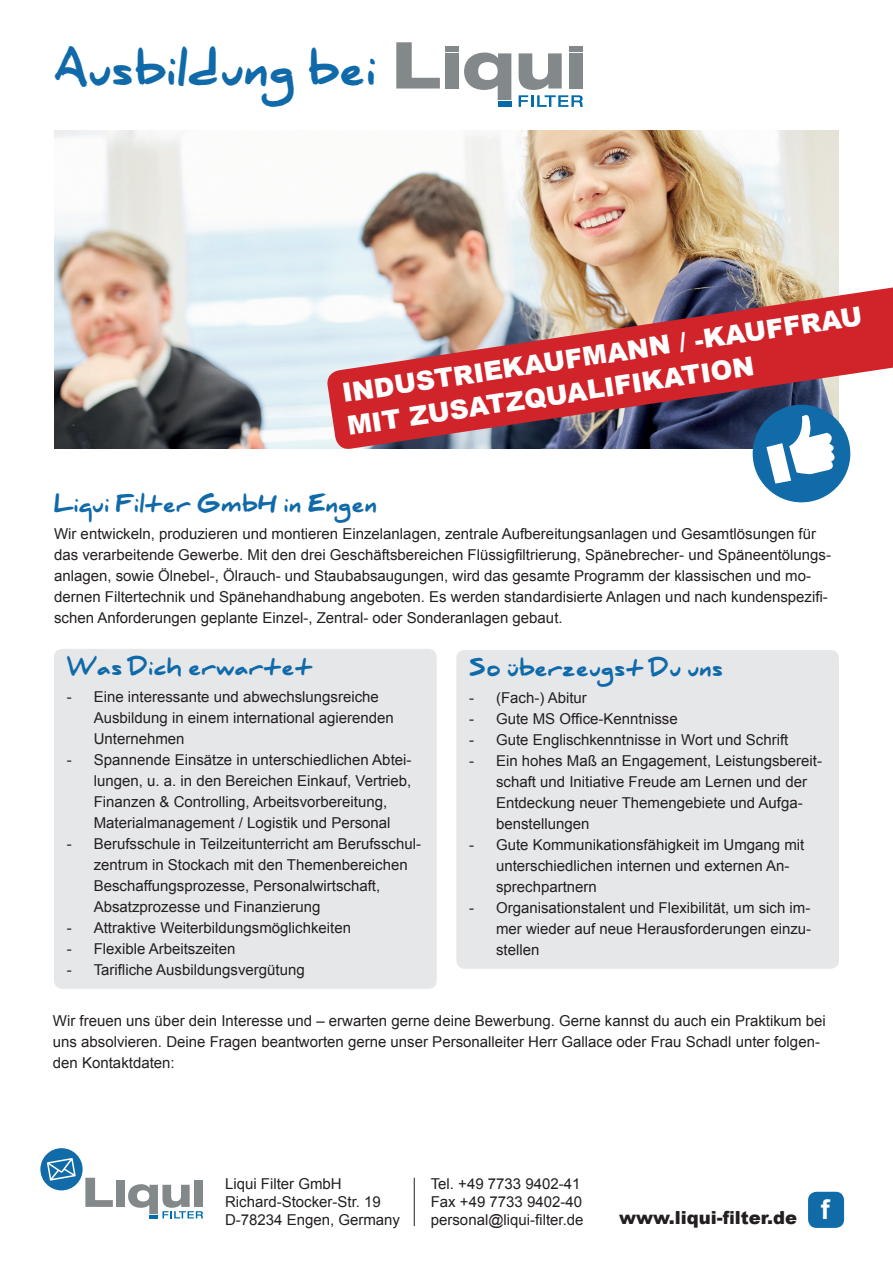
<style>
.page{position:relative;width:893px;height:1263px;background:#fff}
.page>*{position:absolute;margin:0;border:0;box-sizing:border-box;transform-origin:0 0}
.t1{font:900 42px "Daniel";color:#106aa9}
.t2{font:700 27px "Arial";color:#fff}
.t3{font:900 26.25px/33.8px "Arial";color:#fff}
.t4{font:900 21px "Daniel";color:#106aa9}
.t5{font:900 18px "Arial";color:#231f20}
.t6{font:15px/21px "Arial";color:#231f20}
</style>
<div class="page">
<img style="left:54px;top:130px;width:785px;height:319px">
<svg style="left:396px;top:42px;width:44px;height:46px"></svg>
<div style="left:445px;top:53px;width:13px;height:35px;background:#83888a"></div>
<svg style="left:464px;top:53px;width:47px;height:47px"></svg>
<svg style="left:519px;top:53px;width:64px;height:54px"></svg>
<div style="left:445px;top:47px;width:13px;height:5px;background:#83888a"></div>
<div style="left:498px;top:102px;width:13px;height:5px;background:#006ca9"></div>
<div style="left:569px;top:47px;width:14px;height:5px;background:#83888a"></div>
<div style="left:54px;top:649px;width:383px;height:340px;background:#e6e7e9;border-radius:9px"></div>
<div style="left:456px;top:650px;width:383px;height:319px;background:#e6e7e9;border-radius:9px"></div>
<div style="left:753px;top:405px;width:97px;height:97px;background:#106ba8;border-radius:50%"></div>
<svg style="left:767px;top:451px;width:68px;height:33px"></svg>
<img style="left:326px;top:275px;width:567px;height:176px">
<div style="left:40px;top:1148px;width:43px;height:42px;background:#106ba8;border-radius:50%"></div>
<svg style="left:47px;top:1158px;width:29px;height:22px"></svg>
<hr style="left:414px;top:1178px;width:1px;height:48px;background:#231f20">
<svg style="left:85px;top:1178px;width:118px;height:40px"></svg>
<div style="left:808px;top:1192px;width:36px;height:36px;background:#106ba8;border-radius:9px"></div>
<h1 class="t1" style="left:54px;top:46px;width:324px">Ausbildung bei</h1>
<h3 class="t3" style="left:340px;top:373px;width:527px;rotate:-8deg">INDUSTRIEKAUFMANN / -KAUFFRAU<br>MIT ZUSATZQUALIFIKATION</h3>
<h3 class="t4" style="left:54px;top:492px;width:325px">Liqui Filter GmbH in Engen</h3>
<p class="t6" style="left:54px;top:523px;width:779px">Wir entwickeln, produzieren und montieren Einzelanlagen, zentrale Aufbereitungsanlagen und Gesamtlösungen für das verarbeitende Gewerbe. Mit den drei Geschäftsbereichen Flüssigfiltrierung, Spänebrecher- und Späneentölungs&shy;anlagen, sowie Ölnebel-, Ölrauch- und Staubabsaugungen, wird das gesamte Programm der klassischen und mo&shy;dernen Filtertechnik und Spänehandhabung angeboten. Es werden standardisierte Anlagen und nach kundenspezifi&shy;schen Anforderungen geplante Einzel-, Zentral- oder Sonderanlagen gebaut.</p>
<h3 class="t4" style="left:67px;top:655px;width:248px">Was Dich erwartet</h3>
<p class="t6" style="left:94px;top:686px;width:302px;text-indent:-27px">- Eine interessante und abwechslungsreiche<br>Ausbildung in einem international agierenden<br>Unternehmen</p>
<p class="t6" style="left:94px;top:749px;width:319px;text-indent:-27px">- Spannende Einsätze in unterschiedlichen Abtei&shy;lungen, u. a. in den Bereichen Einkauf, Vertrieb, Finanzen &amp; Controlling, Arbeitsvorbereitung, Materialmanagement / Logistik und Personal</p>
<p class="t6" style="left:94px;top:833px;width:329px;text-indent:-27px">- Berufsschule in Teilzeitunterricht am Berufsschul&shy;zentrum in Stockach mit den Themenbereichen Beschaffungsprozesse, Personalwirtschaft, Absatzprozesse und Finanzierung</p>
<p class="t6" style="left:67px;top:917px;width:286px">- Attraktive Weiterbildungsmöglichkeiten</p>
<p class="t6" style="left:67px;top:938px;width:170px">- Flexible Arbeitszeiten</p>
<p class="t6" style="left:67px;top:959px;width:239px">- Tarifliche Ausbildungsvergütung</p>
<h3 class="t4" style="left:469px;top:656px;width:256px">So überzeugst Du uns</h3>
<p class="t6" style="left:469px;top:687px;width:119px">- (Fach-) Abitur</p>
<p class="t6" style="left:469px;top:708px;width:210px">- Gute MS Office-Kenntnisse</p>
<p class="t6" style="left:469px;top:729px;width:321px">- Gute Englischkenntnisse in Wort und Schrift</p>
<p class="t6" style="left:496px;top:750px;width:328px;text-indent:-27px">- Ein hohes Maß an Engagement, Leistungsbereit&shy;schaft und Initiative Freude am Lernen und der Entdeckung neuer Themengebiete und Aufga&shy;benstellungen</p>
<p class="t6" style="left:496px;top:834px;width:310px;text-indent:-27px">- Gute Kommunikationsfähigkeit im Umgang mit unterschiedlichen internen und externen An&shy;sprechpartnern</p>
<p class="t6" style="left:496px;top:897px;width:317px;text-align:justify;text-indent:-27px">- Organisationstalent und Flexibilität, um sich im&shy;mer wieder auf neue Herausforderungen einzu&shy;stellen</p>
<p class="t6" style="left:53px;top:1010px;width:774px">Wir freuen uns über dein Interesse und – erwarten gerne deine Bewerbung. Gerne kannst du auch ein Praktikum bei uns absolvieren. Deine Fragen beantworten gerne unser Personalleiter Herr Gallace oder Frau Schadl unter folgen&shy;den Kontaktdaten:</p>
<p class="t6" style="left:225px;top:1174px;width:177px;line-height:18px">Liqui Filter GmbH<br>Richard-Stocker-Str. 19<br>D-78234 Engen, Germany</p>
<p class="t6" style="left:431px;top:1174px;width:154px;line-height:18px">Tel. +49 7733 9402-41<br>Fax +49 7733 9402-40 personal@liqui-filter.de</p>
<p class="t5" style="left:619px;top:1204px;width:180px">www.liqui-filter.de</p>
<h2 class="t2" style="left:821px;top:1191px;width:10px">f</h2>
</div>
